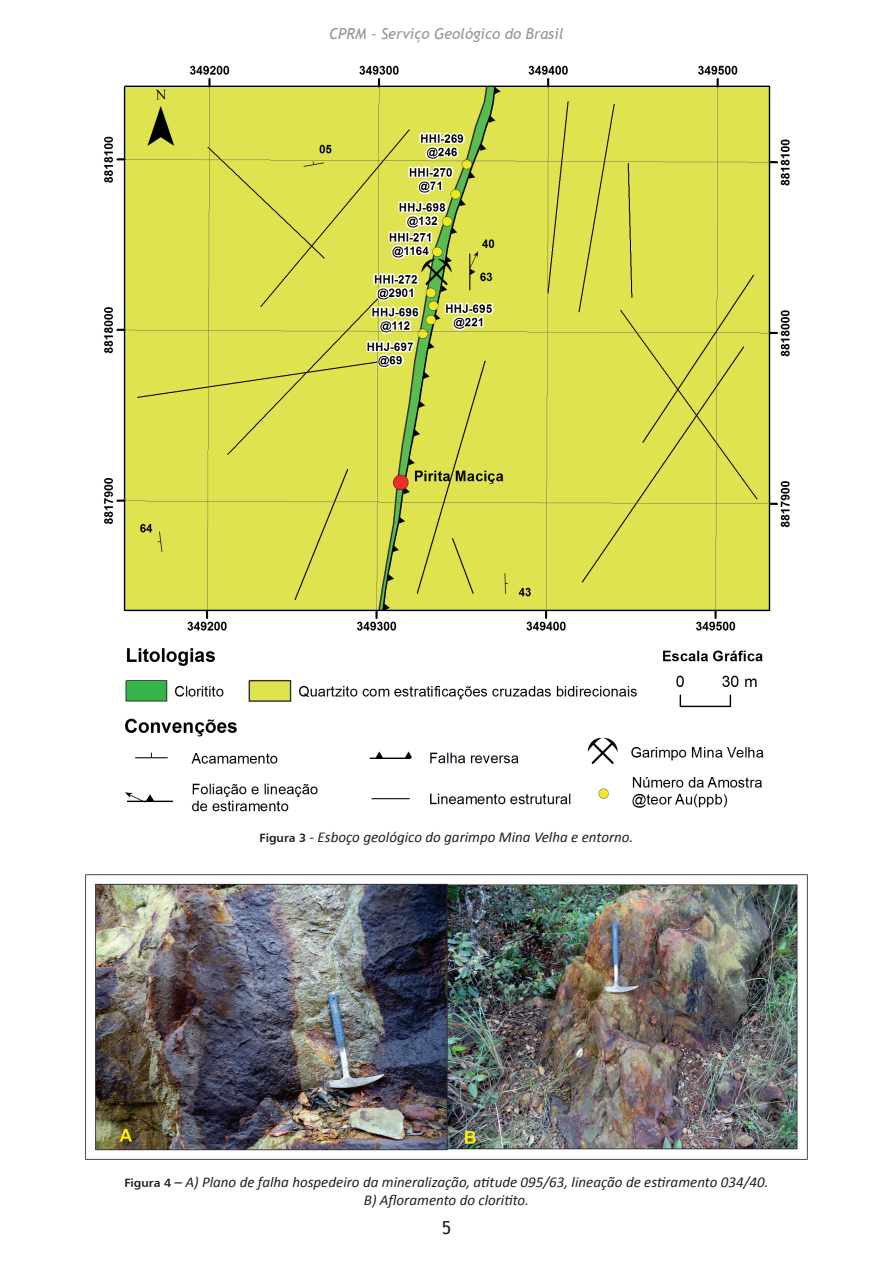
<style>
.page{position:relative;width:893px;height:1263px;background:#fff}
.page>*{position:absolute;margin:0;border:0;box-sizing:border-box;transform-origin:0 0}
.t1{font:18px "Trebuchet MS";color:#231f20}
.t2{font:italic 15px/18px "Calibri";color:#231f20;text-align:center}
.t3{font:italic 15px "Trebuchet MS";color:#939598}
.s1{font-family:"Humanist 777 BT Bold B";font-style:normal;font-size:12px}
</style>
<div class="page">
<img style="left:103px;top:65px;width:687px;height:747px">
<img style="left:85px;top:875px;width:723px;height:284px">
<p class="t3" style="left:329px;top:25px;width:236px">CPRM - Serviço Geológico do Brasil</p>
<p class="t2" style="left:260px;top:827px;width:375px"><span class="s1">Figura 3</span> - Esboço geológico do garimpo Mina Velha e entorno.</p>
<p class="t2" style="left:124px;top:1172px;width:645px"><span class="s1">Figura 4</span> – A) Plano de falha hospedeiro da mineralização, atitude 095/63, lineação de estiramento 034/40.<br>B) Afloramento do cloritito.</p>
<p class="t1" style="left:442px;top:1217px;width:11px">5</p>
</div>
